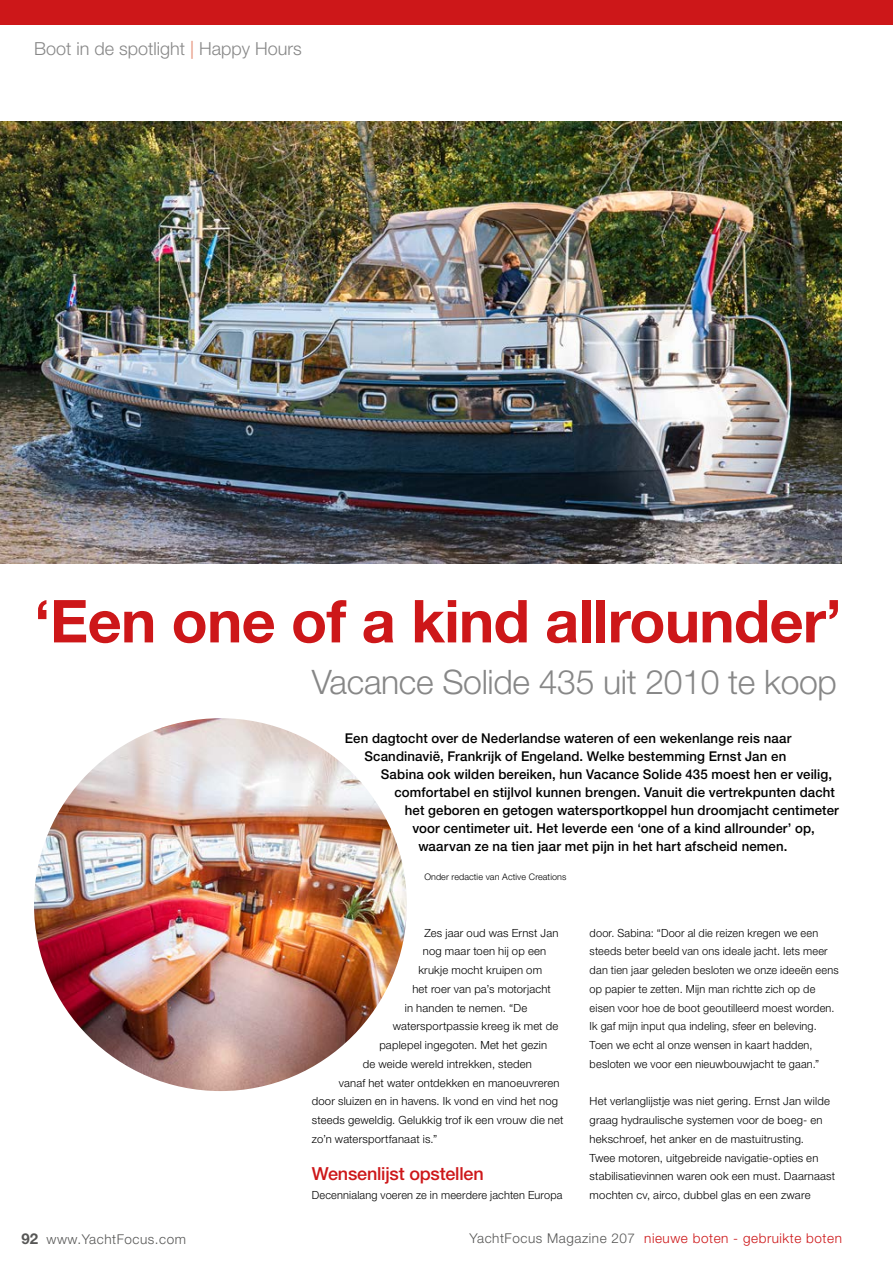
<style>
.page{position:relative;width:893px;height:1263px;background:#fff}
.page>*{position:absolute;margin:0;border:0;box-sizing:border-box;transform-origin:0 0}
.t1{font:700 59.25px "Helvetica Neue LT Std";letter-spacing:-.01em;color:#cd1719}
.t2{font:300 33.75px "Helvetica Neue LT Std";letter-spacing:-.01em;color:#878787}
.t3{font:300 18px "Helvetica Neue LT Std";color:#878787}
.t4{font:500 18px "Helvetica Neue LT Std";letter-spacing:-.01em;color:#cd1719}
.t5{font:500 13.5px "Helvetica Neue LT Std";letter-spacing:.01em;color:#000}
.t6{font:300 13.5px "Helvetica Neue LT Std";letter-spacing:.04em;color:#cd1719}
.t7{font:300 13.5px "Helvetica Neue LT Std";letter-spacing:.04em;color:#575756}
.t8{font:300 11.25px/18.8px "Helvetica Neue LT Std";letter-spacing:.015em;color:#000}
.t9{font:300 9px "Helvetica Neue LT Std";letter-spacing:.01em;color:#000}
.s1{color:#e17f63}
.s2{font-weight:700;font-size:15px}
.s3{color:#575756}
</style>
<div class="page">
<div style="left:0;top:0;width:893px;height:25px;background:#cd1719"></div>
<img style="left:0;top:121px;width:842px;height:442px">
<img style="left:34px;top:718px;width:373px;height:373px;border-radius:186px">
<h3 class="t3" style="left:34px;top:38px;width:269px">Boot in de spotlight <span class="s1">|</span> Happy Hours</h3>
<h1 class="t1" style="left:34px;top:585px;width:809px">‘Een one of a kind allrounder’</h1>
<h2 class="t2" style="left:312px;top:661px;width:527px">Vacance Solide 435 uit 2010 te koop</h2>
<p class="t5" style="left:345px;top:730px;width:448px">Een dagtocht over de Nederlandse wateren of een wekenlange reis naar</p>
<p class="t5" style="left:364px;top:748px;width:423px">Scandinavië, Frankrijk of Engeland. Welke bestemming Ernst Jan en</p>
<p class="t5" style="left:381px;top:766px;width:453px">Sabina ook wilden bereiken, hun Vacance Solide 435 moest hen er veilig,</p>
<p class="t5" style="left:394px;top:784px;width:442px">comfortabel en stijlvol kunnen brengen. Vanuit die vertrekpunten dacht</p>
<p class="t5" style="left:405px;top:802px;width:435px">het geboren en getogen watersportkoppel hun droomjacht centimeter</p>
<p class="t5" style="left:412px;top:820px;width:404px">voor centimeter uit. Het leverde een ‘one of a kind allrounder’ op,</p>
<p class="t5" style="left:418px;top:838px;width:371px">waarvan ze na tien jaar met pijn in het hart afscheid nemen.</p>
<p class="t9" style="left:424px;top:871px;width:144px">Onder redactie van Active Creations</p>
<p class="t8" style="left:424px;top:923px;width:136px">Zes jaar oud was Ernst Jan</p>
<p class="t8" style="left:423px;top:942px;width:125px">nog maar toen hij op een</p>
<p class="t8" style="left:418px;top:960px;width:125px">krukje mocht kruipen om</p>
<p class="t8" style="left:412px;top:979px;width:140px">het roer van pa’s motorjacht</p>
<p class="t8" style="left:405px;top:998px;width:124px">in handen te nemen. “De</p>
<p class="t8" style="left:393px;top:1017px;width:167px">watersportpassie kreeg ik met de</p>
<p class="t8" style="left:379px;top:1035px;width:169px">paplepel ingegoten. Met het gezin</p>
<p class="t8" style="left:363px;top:1054px;width:171px">de weide wereld intrekken, steden</p>
<p class="t8" style="left:339px;top:1073px;width:222px">vanaf het water ontdekken en manoeuvreren</p>
<p class="t8" style="left:312px;top:1092px;width:248px">door sluizen en in havens. Ik vond en vind het nog</p>
<p class="t8" style="left:312px;top:1110px;width:253px">steeds geweldig. Gelukkig trof ik een vrouw die net</p>
<p class="t8" style="left:312px;top:1129px;width:127px">zo’n watersportfanaat is.”</p>
<h3 class="t4" style="left:312px;top:1163px;width:173px">Wensenlijst opstellen</h3>
<p class="t8" style="left:312px;top:1185px;width:252px">Decennialang voeren ze in meerdere jachten Europa</p>
<p class="t8" style="left:590px;top:923px;width:250px">door. Sabina: “Door al die reizen kregen we een steeds beter beeld van ons ideale jacht. Iets meer dan tien jaar geleden besloten we onze ideeën eens op papier te zetten. Mijn man richtte zich op de eisen voor hoe de boot geoutilleerd moest worden.<br>Ik gaf mijn input qua indeling, sfeer en beleving.<br>Toen we echt al onze wensen in kaart hadden, besloten we voor een nieuwbouwjacht te gaan.”</p>
<p class="t8" style="left:590px;top:1092px;width:247px">Het verlanglijstje was niet gering. Ernst Jan wilde graag hydraulische systemen voor de boeg- en hekschroef, het anker en de mastuitrusting.<br>Twee motoren, uitgebreide navigatie-opties en stabilisatievinnen waren ook een must. Daarnaast mochten cv, airco, dubbel glas en een zware</p>
<p class="t7" style="left:22px;top:1231px;width:166px"><span class="s2">92</span> www.YachtFocus.com</p>
<p class="t6" style="left:470px;top:1230px;width:374px"><span class="s3">YachtFocus Magazine 207</span> nieuwe boten - gebruikte boten</p>
</div>
